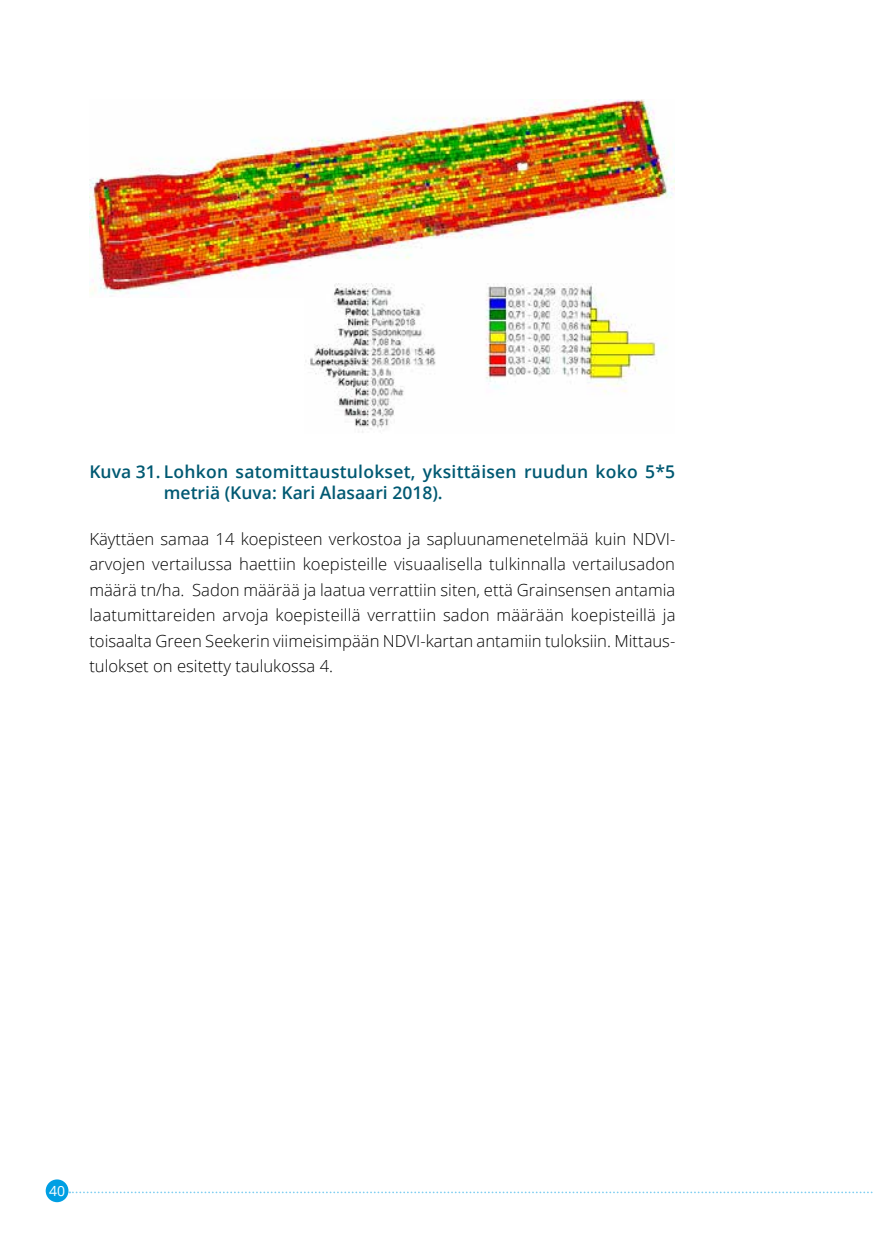
<style>
.page{position:relative;width:874px;height:1241px;background:#fff}
.page>*{position:absolute;margin:0;border:0;box-sizing:border-box;transform-origin:0 0}
.t1{font:600 17.5px/21px "Open Sans";letter-spacing:.015em;color:#005972}
.t2{font:300 16.62px/25.4px "Open Sans";color:#000;text-align:justify}
.t3{font:14px "Open Sans";color:#fff}
</style>
<div class="page">
<div style="left:46px;top:1179px;width:22px;height:22px;background:#009fe3;border-radius:50%"></div>
<svg style="left:69px;top:1191px;width:803px;height:1px"></svg>
<img style="left:90px;top:99px;width:584px;height:195px">
<img style="left:304px;top:273px;width:370px;height:160px">
<p class="t1" style="left:164px;top:460px;width:512px;text-indent:-74px">Kuva 31. Lohkon satomittaustulokset, yksittäisen ruudun koko 5*5 metriä (Kuva: Kari Alasaari 2018).</p>
<p class="t2" style="left:89px;top:525px;width:587px">Käyttäen samaa 14 koepisteen verkostoa ja sapluunamenetelmää kuin NDVI&shy;arvojen vertailussa haettiin koepisteille visuaalisella tulkinnalla vertailusadon määrä tn/ha. Sadon määrää ja laatua verrattiin siten, että Grainsensen antamia laatumittareiden arvoja koepisteillä verrattiin sadon määrään koepisteillä ja toisaalta Green Seekerin viimeisimpään NDVI-kartan antamiin tuloksiin. Mittaus&shy;tulokset on esitetty taulukossa 4.</p>
<p class="t3" style="left:49px;top:1180px;width:18px">40</p>
</div>
